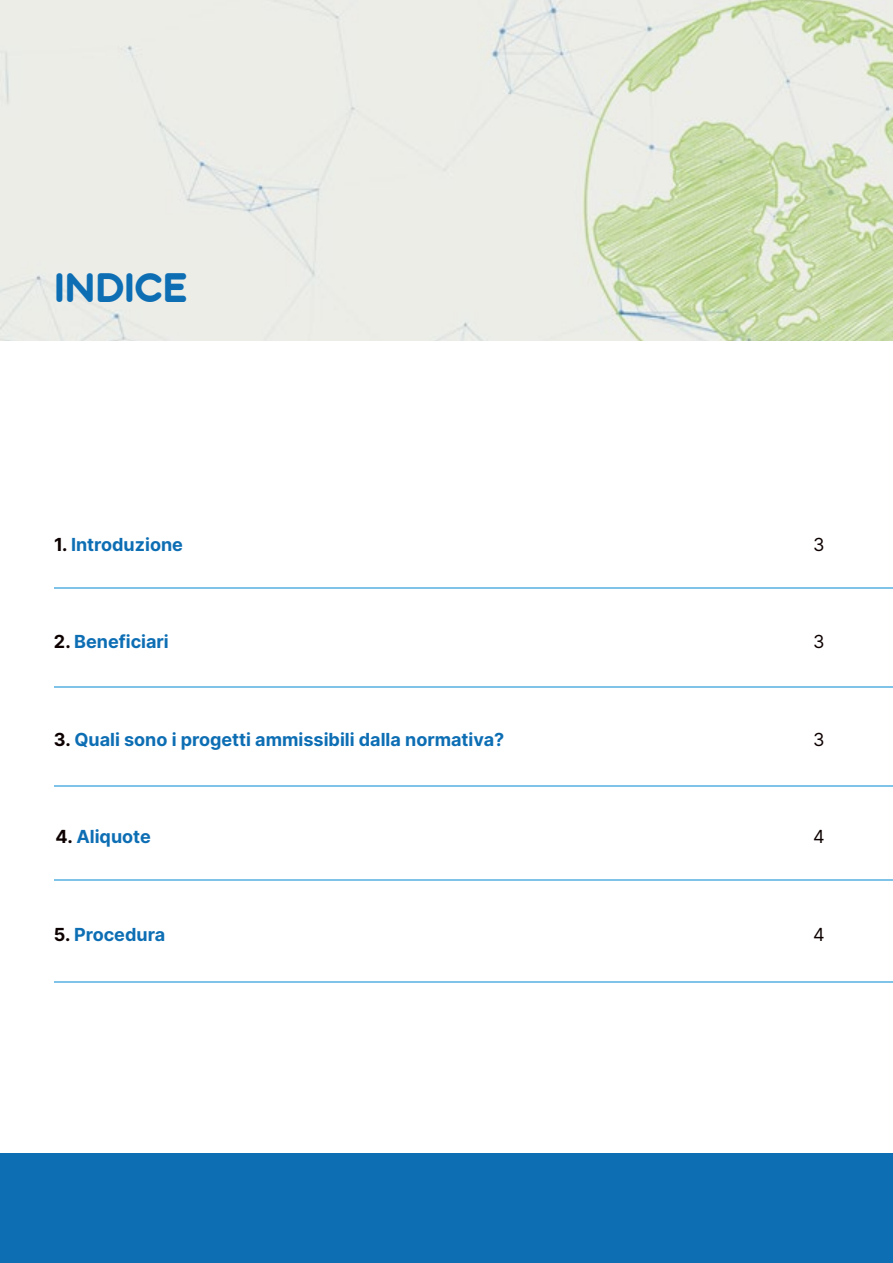
<style>
.page{position:relative;width:893px;height:1263px;background:#fff}
.page>*{position:absolute;margin:0;border:0;box-sizing:border-box;transform-origin:0 0}
.t1{font:700 45px "Aristotelica Display Trial";color:#0d6eb4}
.t2{font:700 18px "Inter";color:#0d6eb4}
.t3{font:18px "Inter";color:#0d0000}
.s1{color:#0d0000}
</style>
<div class="page">
<img style="left:0;top:0;width:893px;height:341px">
<div style="left:0;top:1153px;width:893px;height:110px;background:#0d6eb4"></div>
<hr style="left:54px;top:587px;width:839px;height:2px;background:#0288d1">
<hr style="left:54px;top:686px;width:839px;height:2px;background:#0288d1">
<hr style="left:54px;top:785px;width:839px;height:1px;background:#0288d1">
<hr style="left:54px;top:880px;width:839px;height:1px;background:#0288d1">
<hr style="left:54px;top:981px;width:839px;height:1px;background:#0288d1">
<h1 class="t1" style="left:54px;top:260px;width:135px">INDICE</h1>
<p class="t2" style="left:54px;top:531px;width:131px"><span class="s1">1.</span> Introduzione</p>
<p class="t3" style="left:813px;top:531px;width:13px">3</p>
<p class="t2" style="left:54px;top:628px;width:116px"><span class="s1">2.</span> Beneficiari</p>
<p class="t3" style="left:813px;top:629px;width:13px">3</p>
<p class="t2" style="left:54px;top:726px;width:452px"><span class="s1">3.</span> Quali sono i progetti ammissibili dalla normativa?</p>
<p class="t3" style="left:813px;top:726px;width:13px">3</p>
<p class="t2" style="left:55px;top:823px;width:97px"><span class="s1">4.</span> Aliquote</p>
<p class="t3" style="left:813px;top:824px;width:13px">4</p>
<p class="t2" style="left:54px;top:921px;width:113px"><span class="s1">5.</span> Procedura</p>
<p class="t3" style="left:813px;top:921px;width:13px">4</p>
</div>
